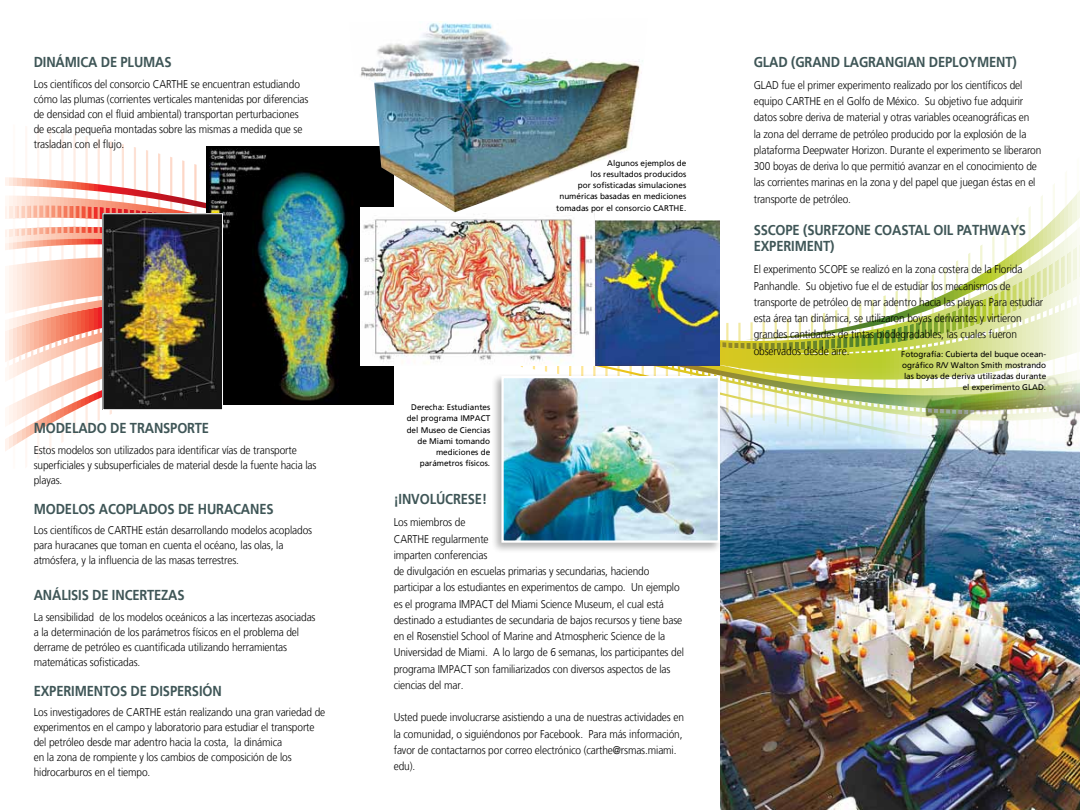
<style>
.page{position:relative;width:1080px;height:810px;background:#fff}
.page>*{position:absolute;margin:0;border:0;box-sizing:border-box;transform-origin:0 0}
.t1{font:700 14.38px/16.2px "Frutiger LT";letter-spacing:-.01em;color:#3f5657;scale:.9 1}
.t2{font:300 11.25px/16.2px "Frutiger LT";letter-spacing:-.01em;color:#000;scale:.9 1}
.t3{font:8.12px/11.2px "Frutiger Linotype";color:#000;text-align:right}
</style>
<div class="page">
<svg style="left:5px;top:177px;width:1075px;height:278px"></svg>
<svg style="left:5px;top:205px;width:201px;height:34px"></svg>
<img style="left:720px;top:354px;width:360px;height:456px">
<div style="left:491px;top:373px;width:232px;height:180px;background:#000;opacity:.3"></div>
<img style="left:504px;top:379px;width:213px;height:161px">
<div style="left:501px;top:376px;width:219px;height:167px;border:2px solid #fff"></div>
<div style="left:206px;top:146px;width:188px;height:259px;background:#000"></div>
<img style="left:209px;top:148px;width:141px;height:253px">
<img style="left:594px;top:221px;width:126px;height:144px">
<img style="left:105px;top:215px;width:116px;height:193px">
<div style="left:103px;top:213px;width:120px;height:197px;border:1px solid #fff"></div>
<img style="left:360px;top:212px;width:234px;height:154px">
<img style="left:349px;top:21px;width:298px;height:191px">
<p class="t1" style="left:34px;top:54px;width:45px">DINÁMICA</p>
<p class="t1" style="left:101px;top:54px;width:41px">DE PLUMAS</p>
<p class="t2" style="left:34px;top:76px;width:307px;line-height:15px">Los científicos del consorcio CARTHE se encuentran estudiando cómo las plumas (corrientes verticales mantenidas por diferencias de densidad con el fluid ambiental) transportan perturbaciones de escala pequeña montadas sobre las mismas a medida que se trasladan con el flujo.</p>
<p class="t1" style="left:34px;top:420px;width:11px">MODELADO</p>
<p class="t1" style="left:110px;top:420px;width:32px">DE TRANS</p>
<p class="t1" style="left:170px;top:420px;width:18px">PORTE</p>
<p class="t2" style="left:34px;top:443px;width:316px;line-height:15px">Estos modelos son utilizados para identificar vías de transporte superficiales y subsuperficiales de material desde la fuente hacia las playas.</p>
<p class="t1" style="left:34px;top:501px;width:11px">MODELOS</p>
<p class="t1" style="left:99px;top:501px;width:11px">ACO</p>
<p class="t1" style="left:126px;top:501px;width:18px">PLADOS</p>
<p class="t1" style="left:178px;top:501px;width:33px">DE HURACANES</p>
<p class="t2" style="left:34px;top:523px;width:311px;line-height:15px">Los científicos de CARTHE están desarrollando modelos acoplados para huracanes que toman en cuenta el océano, las olas, la atmósfera, y la influencia de las masas terrestres.</p>
<p class="t1" style="left:34px;top:587px;width:38px">ANÁLISIS</p>
<p class="t1" style="left:92px;top:587px;width:31px">DE INCERTEZAS</p>
<p class="t2" style="left:34px;top:609px;width:315px;line-height:15px">La sensibilidad de los modelos oceánicos a las incertezas asociadas a la determinación de los parámetros físicos en el problema del derrame de petróleo es cuantificada utilizando herramientas matemáticas sofisticadas.</p>
<p class="t1" style="left:34px;top:683px;width:35px">EXPERIMENTOS</p>
<p class="t1" style="left:131px;top:683px;width:60px">DEDISPERSI</p>
<p class="t1" style="left:202px;top:683px;width:21px">ÓN</p>
<p class="t2" style="left:34px;top:705px;width:326px;line-height:15px">Los investigadores de CARTHE están realizando una gran variedad de experimentos en el campo y laboratorio para estudiar el transporte del petróleo desde mar adentro hacia la costa, la dinámica<br>en la zona de rompiente y los cambios de composición de los hidrocarburos en el tiempo.</p>
<p class="t3" style="left:556px;top:157px;width:132px">Algunos ejemplos de<br>los resultados producidos<br>por sofisticadas simulaciones numéricas basadas en mediciones tomadas por el consorcio CARTHE.</p>
<p class="t3" style="left:407px;top:402px;width:85px">Derecha: Estudiantes del programa IMPACT del Museo de Ciencias de Miami tomando mediciones de parámetros físicos.</p>
<p class="t1" style="left:394px;top:491px;width:15px">¡INVOL</p>
<p class="t1" style="left:436px;top:491px;width:20px">ÚCRESE</p>
<p class="t1" style="left:482px;top:491px;width:7px">!</p>
<p class="t2" style="left:394px;top:514px;width:324px">Los miembros de<br>CARTHE regularmente<br>imparten conferencias<br>de divulgación en escuelas primarias y secundarias, haciendo participar a los estudiantes en experimentos de campo. Un ejemplo es el programa IMPACT del Miami Science Museum, el cual está destinado a estudiantes de secundaria de bajos recursos y tiene base en el Rosenstiel School of Marine and Atmospheric Science de la Universidad de Miami. A lo largo de 6 semanas, los participantes del programa IMPACT son familiarizados con diversos aspectos de las ciencias del mar.</p>
<p class="t2" style="left:394px;top:709px;width:324px">Usted puede involucrarse asistiendo a una de nuestras actividades en la comunidad, o siguiéndonos por Facebook. Para más información, favor de contactarnos por correo electrónico (carthe@rsmas.miami. edu).</p>
<p class="t1" style="left:754px;top:54px;width:20px">GLAD</p>
<p class="t1" style="left:791px;top:54px;width:252px">(GRAND LAGRANGIAN DEPLOYMENT)</p>
<p class="t2" style="left:754px;top:77px;width:321px">GLAD fue el primer experimento realizado por los científicos del equipo CARTHE en el Golfo de México. Su objetivo fue adquirir datos sobre deriva de material y otras variables oceanográficas en<br>la zona del derrame de petróleo producido por la explosión de la plataforma Deepwater Horizon. Durante el experimento se liberaron 300 boyas de deriva lo que permitió avanzar en el conocimiento de las corrientes marinas en la zona y del papel que juegan éstas en el transporte de petróleo.</p>
<p class="t1" style="left:754px;top:222px;width:304px">SSCO PE (SURFZONE COASTAL OIL PATHWAYS<br>EXPERIMENT)</p>
<p class="t2" style="left:754px;top:261px;width:323px">El experimento SCOPE se realizó en la zona costera de la Florida Panhandle. Su objetivo fue el de estudiar los mecanismos de transporte de petróleo de mar adentro hacia las playas. Para estudiar esta área tan dinámica, se utilizaron boyas derivantes y virtieron grandes cantidades de tintas biodegradables, las cuales fueron observados desde aire.</p>
<p class="t3" style="left:901px;top:348px;width:146px">Fotografía: Cubierta del buque ocean&shy;ográfico R/V Walton Smith mostrando las boyas de deriva utilizadas durante el experimento GLAD.</p>
</div>
